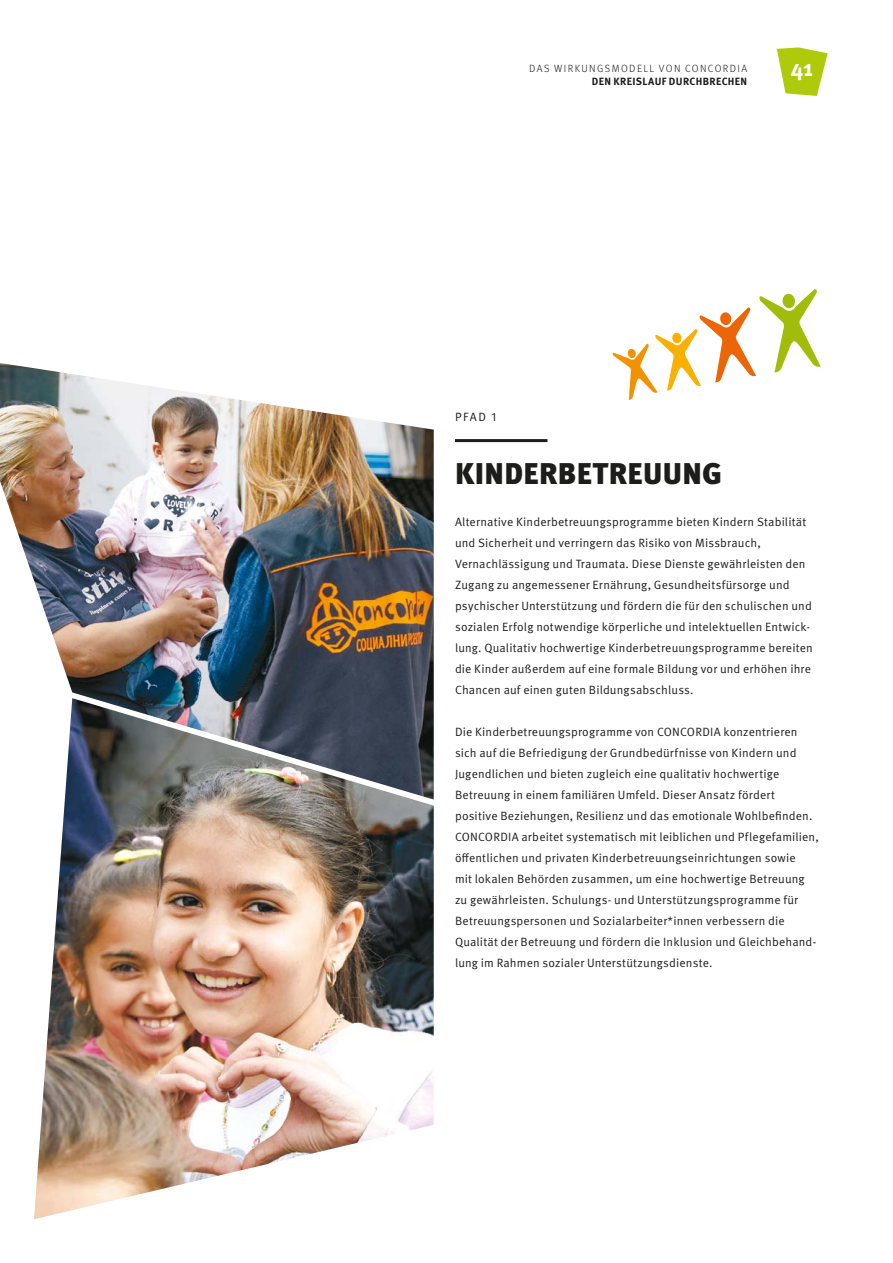
<style>
.page{position:relative;width:893px;height:1263px;background:#fff}
.page>*{position:absolute;margin:0;border:0;box-sizing:border-box;transform-origin:0 0}
.t1{font:900 30px "Meta Pro";letter-spacing:.01em;color:#1d1d1b}
.t2{font:700 23.1px "Meta Pro";color:#fff}
.t3{font:12px/21px "Meta Pro Norm";letter-spacing:.01em;color:#1d1d1b}
.t4{font:300 10.5px "Meta Pro";letter-spacing:.135em;color:#1d1d1b}
.t5{font:700 10.5px "Meta Pro";letter-spacing:.03em;color:#1d1d1b}
</style>
<div class="page">
<img style="left:34px;top:799px;width:400px;height:420px">
<img style="left:0;top:363px;width:434px;height:436px">
<svg style="left:612px;top:289px;width:209px;height:111px"></svg>
<svg style="left:777px;top:47px;width:51px;height:49px"></svg>
<hr style="left:455px;top:439px;width:92px;height:3px;background:#1d1d1b">
<p class="t4" style="left:529px;top:60px;width:220px">DAS WIRKUNGSMODELL VON CONCORDIA</p>
<h2 class="t2" style="left:791px;top:50px;width:24px">41</h2>
<p class="t5" style="left:592px;top:73px;width:157px">DEN KREISLAUF DURCHBRECHEN</p>
<p class="t3" style="left:455px;top:406px;width:43px">PFAD 1</p>
<h1 class="t1" style="left:455px;top:449px;width:269px">KINDERBETREUUNG</h1>
<p class="t3" style="left:455px;top:511px;width:359px">Alternative Kinderbetreuungsprogramme bieten Kindern Stabilität und Sicherheit und verringern das Risiko von Missbrauch, Vernachlässigung und Traumata. Diese Dienste gewährleisten den Zugang zu angemessener Ernährung, Gesundheitsfürsorge und psychischer Unterstützung und fördern die für den schulischen und sozialen Erfolg notwendige körperliche und intelektuellen Entwick&shy;lung. Qualitativ hochwertige Kinderbetreuungsprogramme bereiten die Kinder außerdem auf eine formale Bildung vor und erhöhen ihre Chancen auf einen guten Bildungsabschluss.</p>
<p class="t3" style="left:455px;top:721px;width:365px">Die Kinderbetreuungsprogramme von CONCORDIA konzentrieren sich auf die Befriedigung der Grundbedürfnisse von Kindern und Jugendlichen und bieten zugleich eine qualitativ hochwertige Betreuung in einem familiären Umfeld. Dieser Ansatz fördert positive Beziehungen, Resilienz und das emotionale Wohlbefinden.<br>CONCORDIA arbeitet systematisch mit leiblichen und Pflegefamilien, öffentlichen und privaten Kinderbetreuungseinrichtungen sowie<br>mit lokalen Behörden zusammen, um eine hochwertige Betreuung zu gewährleisten. Schulungs- und Unterstützungsprogramme für Betreuungspersonen und Sozialarbeiter*innen verbessern die Qualität der Betreuung und fördern die Inklusion und Gleichbehand&shy;lung im Rahmen sozialer Unterstützungsdienste.</p>
</div>
